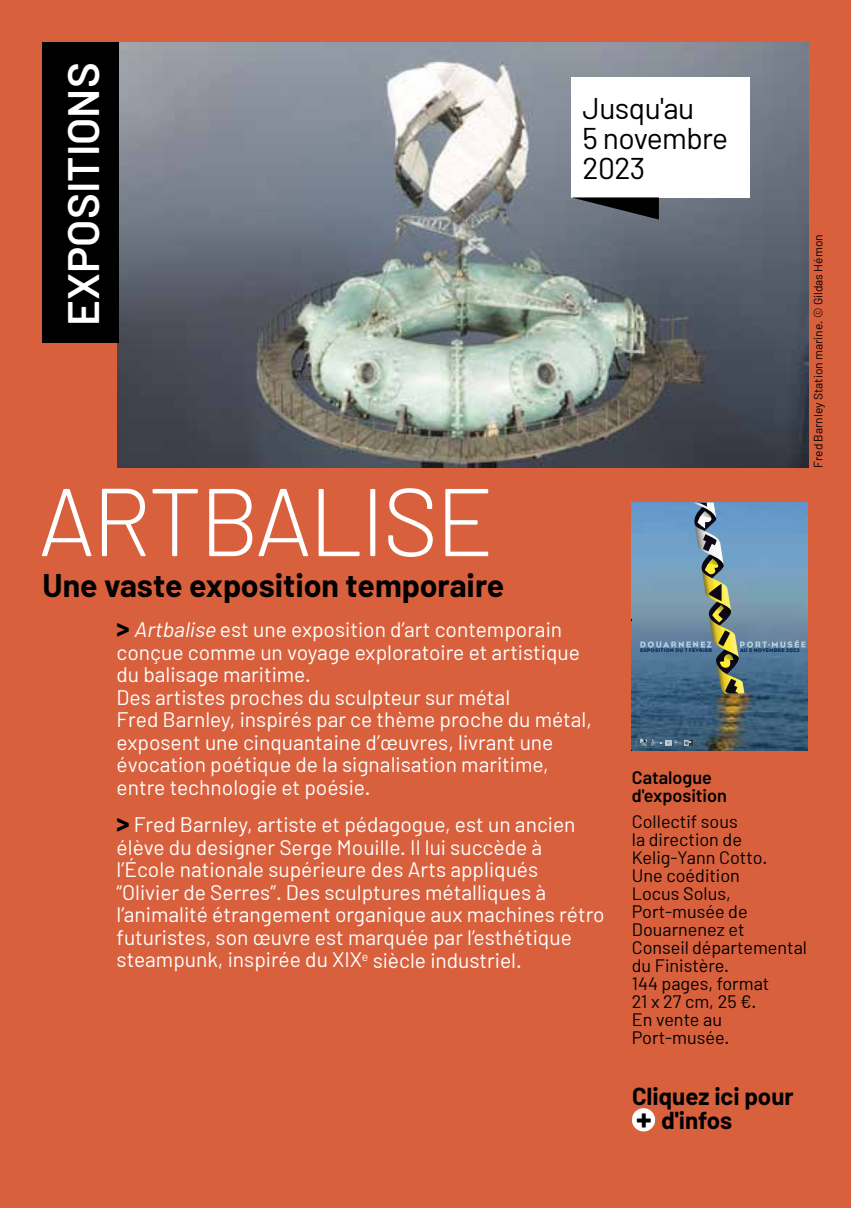
<style>
.page{position:relative;width:851px;height:1208px;background:#fff}
.page>*{position:absolute;margin:0;border:0;box-sizing:border-box;transform-origin:0 0}
.t1{font:300 96px "Barlow";letter-spacing:-.03em;color:#fff}
.t2{font:600 43.8px "Barlow";color:#fff}
.t3{font:700 32.1px "Barlow";color:#000}
.t4{font:30px/30px "Barlow";letter-spacing:-.02em;color:#000}
.t5{font:700 24px/24px "Barlow";color:#000}
.t6{font:21px/22.5px "Barlow";color:#fff}
.t7{font:18px/18px "Barlow";color:#000}
.t8{font:600 18px/18px "Barlow";color:#000}
.t9{font:12px "Barlow";color:#000}
.t10{font:5.4px "Eagle";letter-spacing:.035em;color:#002d55}
.s1{font-weight:700;font-size:27px;color:#000}
.s2{font-style:italic}
.s3{font-size:32.1px}
</style>
<div class="page">
<div style="left:0;top:0;width:850px;height:1208px;background:#d8603d"></div>
<img style="left:118px;top:43px;width:690px;height:425px">
<div style="left:43px;top:43px;width:76px;height:300px;background:#000"></div>
<div style="left:571px;top:77px;width:178px;height:120px;background:#fff"></div>
<svg style="left:571px;top:197px;width:87px;height:22px;background:#3b3f45"></svg>
<img style="left:631px;top:502px;width:175px;height:248px">
<svg style="left:640px;top:502px;width:165px;height:191px;background:#6b8ea5"></svg>
<svg style="left:640px;top:738px;width:53px;height:8px"></svg>
<div style="left:631px;top:1108px;width:24px;height:23px;background:#fff;border-radius:50%"></div>
<h2 class="t2" style="left:56px;top:325px;width:264px;rotate:-90deg">expositions</h2>
<h3 class="t4" style="left:582px;top:92px;width:147px">Jusqu'au<br>5 novembre<br>2023</h3>
<p class="t9" style="left:810px;top:468px;width:235px;rotate:-90deg">Fred Barnley Station marine. © Gildas Hémon</p>
<h1 class="t1" style="left:38px;top:462px;width:457px">ARTBALISE</h1>
<h3 class="t3" style="left:43px;top:565px;width:463px">Une vaste exposition temporaire</h3>
<p class="t6" style="left:116px;top:618px;width:477px"><span class="s1">&gt;</span> <span class="s2">Artbalise</span> est une exposition d’art contemporain conçue comme un voyage exploratoire et artistique du balisage maritime.<br>Des artistes proches du sculpteur sur métal<br>Fred Barnley, inspirés par ce thème proche du métal, exposent une cinquantaine d’œuvres, livrant une évocation poétique de la signalisation maritime, entre technologie et poésie.</p>
<p class="t6" style="left:117px;top:813px;width:489px"><span class="s1">&gt;</span> Fred Barnley, artiste et pédagogue, est un ancien élève du designer Serge Mouille. Il lui succède à l’École nationale supérieure des Arts appliqués “Olivier de Serres”. Des sculptures métalliques à l’animalité étrangement organique aux machines rétro futuristes, son œuvre est marquée par l’esthétique steampunk, inspirée du XIX<sup>e</sup> siècle industriel.</p>
<p class="t10" style="left:640px;top:647px;width:73px">EXPOSITION DU 7 FÉVRIER</p>
<p class="t10" style="left:740px;top:647px;width:61px">AU 5 NOVEMBRE 2023</p>
<p class="t8" style="left:631px;top:768px;width:97px">Catalogue d'exposition</p>
<p class="t7" style="left:631px;top:812px;width:177px">Collectif sous<br>la direction de<br>Kelig-Yann Cotto.<br>Une coédition<br>Locus Solus,<br>Port-musée de<br>Douarnenez et<br>Conseil départemental du Finistère.<br>144 pages, format<br>21 x 27 cm, 25 €.<br>En vente au<br>Port-musée.</p>
<p class="t5" style="left:632px;top:1084px;width:163px">Cliquez ici pour <span class="s3">+</span> d'infos</p>
</div>
